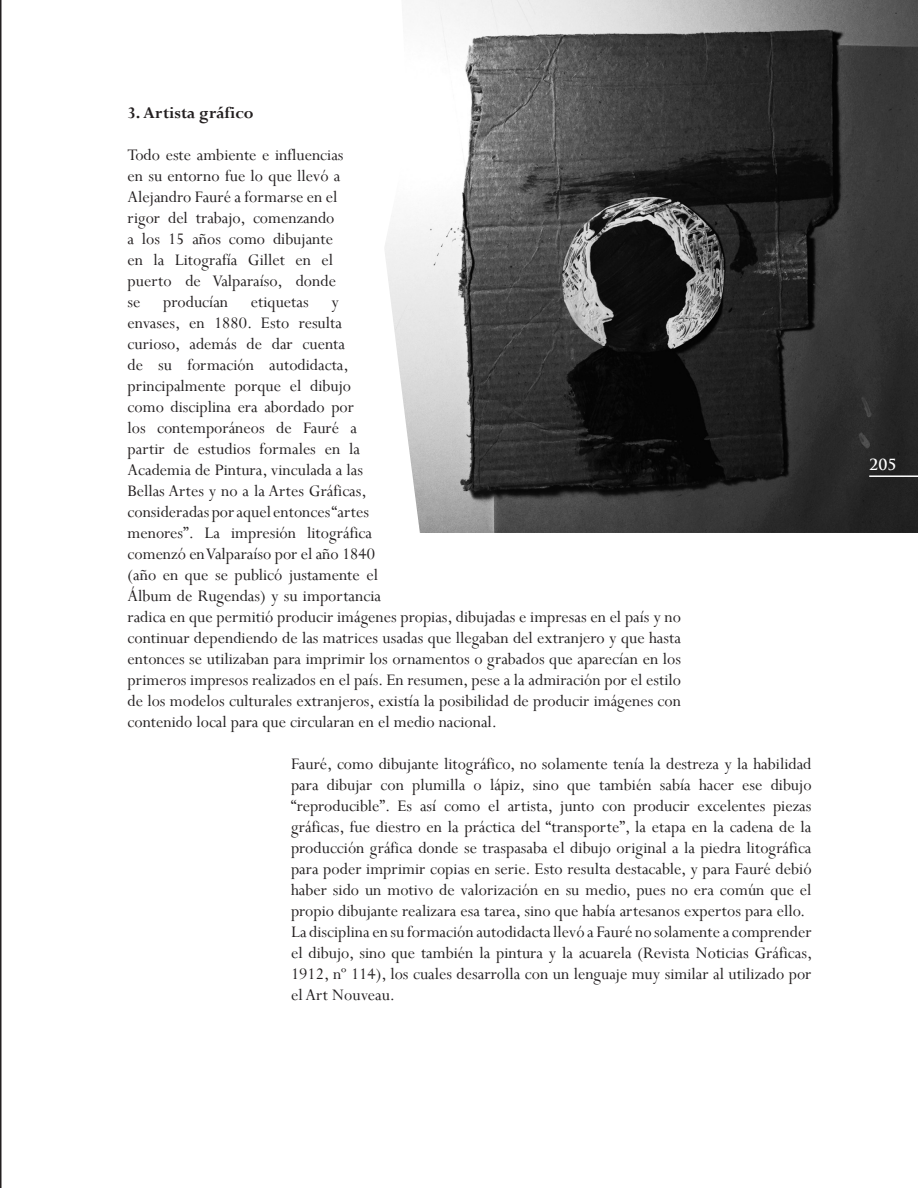
<style>
.page{position:relative;width:918px;height:1188px;background:#fff}
.page>*{position:absolute;margin:0;border:0;box-sizing:border-box;transform-origin:0 0}
.t1{font:18px/21px "Perpetua";color:#231f20}
.t2{font:700 18px "Perpetua";color:#231f20}
.cuerpos_de_textos{font:700 15px "Trajan Pro";color:#fff}
</style>
<div class="page">
<hr style="left:0;top:0;width:2px;height:1188px;background:#231f20">
<img style="left:385px;top:0;width:533px;height:533px">
<hr style="left:869px;top:475px;width:49px;height:2px;background:#fff">
<p class="t2" style="left:128px;top:101px;width:128px">3. Artista gráfico</p>
<p class="t1" style="left:128px;top:144px;width:217px">Todo este ambiente e influencias en su entorno fue lo que llevó a<br>Alejandro Fauré a formarse en el rigor del trabajo, comenzando a los 15 años como dibujante en la Litografía Gillet en el puerto de Valparaíso, donde se</p>
<p class="t1" style="left:163px;top:291px;width:66px">producían</p>
<p class="t1" style="left:251px;top:291px;width:59px">etiquetas</p>
<p class="t1" style="left:128px;top:291px;width:555px;text-indent:204px">y<br>envases, en 1880. Esto resulta<br>curioso, además de dar cuenta<br>de su formación autodidacta,<br>principalmente porque el dibujo<br>como disciplina era abordado por<br>los contemporáneos de Fauré a<br>partir de estudios formales en la<br>Academia de Pintura, vinculada a las<br>Bellas Artes y no a la Artes Gráficas,<br>consideradas por aquel entonces “artes<br>menores”. La impresión litográfica<br>comenzó en Valparaíso por el año 1840<br>(año en que se publicó justamente el<br>Álbum de Rugendas) y su importancia<br>radica en que permitió producir imágenes propias, dibujadas e impresas en el país y no continuar dependiendo de las matrices usadas que llegaban del extranjero y que hasta entonces se utilizaban para imprimir los ornamentos o grabados que aparecían en los primeros impresos realizados en el país. En resumen, pese a la admiración por el estilo de los modelos culturales extranjeros, existía la posibilidad de producir imágenes con contenido local para que circularan en el medio nacional.</p>
<p class="t1" style="left:291px;top:753px;width:522px;text-align:justify">Fauré, como dibujante litográfico, no solamente tenía la destreza y la habilidad para dibujar con plumilla o lápiz, sino que también sabía hacer ese dibujo “reproducible”. Es así como el artista, junto con producir excelentes piezas gráficas, fue diestro en la práctica del “transporte”, la etapa en la cadena de la producción gráfica donde se traspasaba el dibujo original a la piedra litográfica para poder imprimir copias en serie. Esto resulta destacable, y para Fauré debió haber sido un motivo de valorización en su medio, pues no era común que el propio dibujante realizara esa tarea, sino que había artesanos expertos para ello.</p>
<p class="t1" style="left:291px;top:921px;width:523px;text-align:justify">La disciplina en su formación autodidacta llevó a Fauré no solamente a comprender el dibujo, sino que también la pintura y la acuarela (Revista Noticias Gráficas, 1912, nº 114), los cuales desarrolla con un lenguaje muy similar al utilizado por el Art Nouveau.</p>
<p class="cuerpos_de_textos" style="left:869px;top:456px;width:29px">205</p>
</div>
